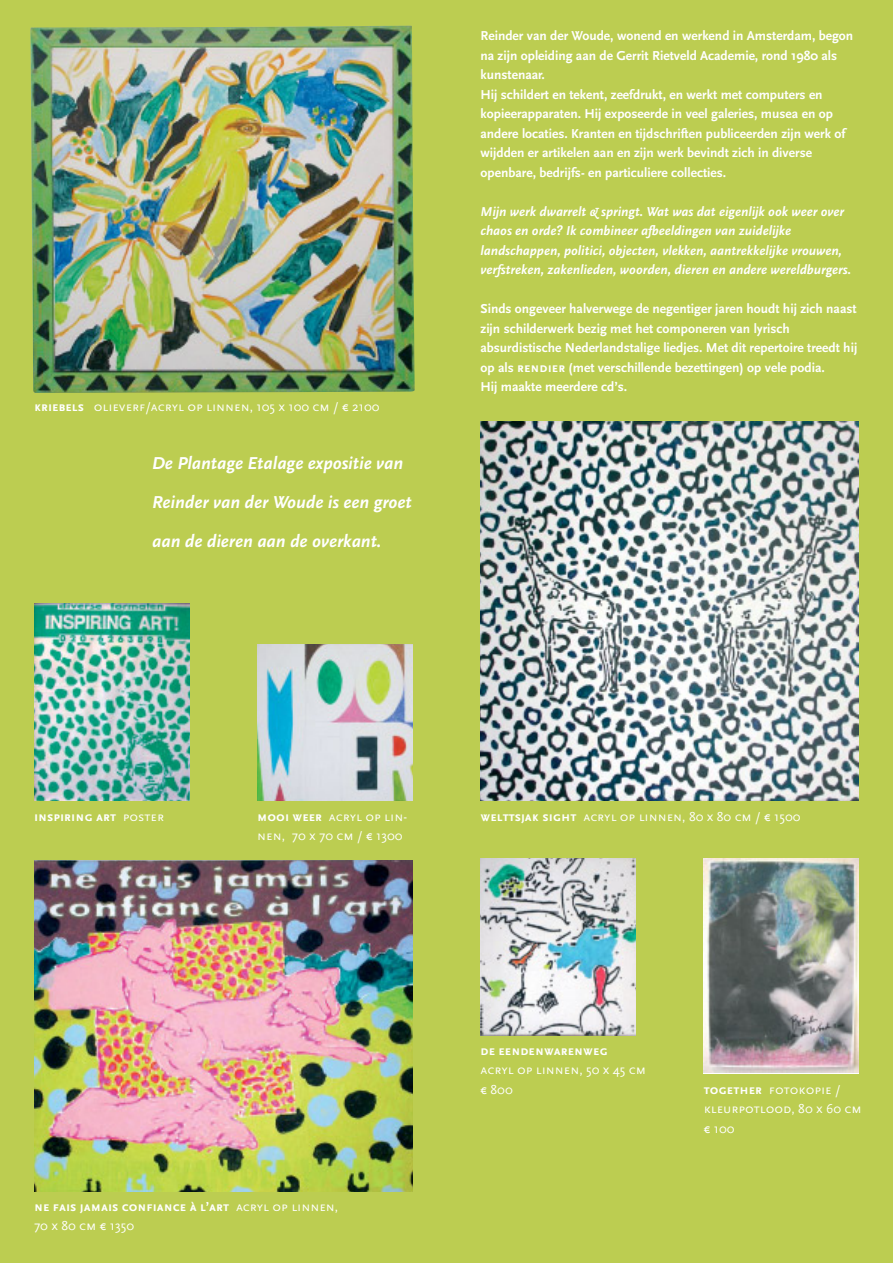
<style>
.page{position:relative;width:893px;height:1263px;background:#bccd51}
.page>*{position:absolute;margin:0;border:0;box-sizing:border-box;transform-origin:0 0}
.t1{font:italic 700 18px/39px "Scala Sans";color:#fff}
.t2{font:700 13.5px/19.5px "Scala Sans";color:#fff}
.t3{font:italic 700 13.5px/19.5px "Scala Sans";color:#fff}
.t4{font:13.5px/19.5px "Scala Sans Caps";color:#fff}
.t5{font:700 13.5px/19.5px "Scala Sans Caps";color:#fff}
.s1{font-weight:700}
.s2{font-family:"Scala Sans Expert"}
.s3{font-family:"Scala Sans Caps"}
.s4{font-weight:400}
.s5{font-family:"Scala Sans Expert";font-weight:400}
</style>
<div class="page">
<img style="left:30px;top:26px;width:385px;height:367px">
<img style="left:34px;top:603px;width:155px;height:198px">
<img style="left:257px;top:645px;width:155px;height:155px">
<img style="left:34px;top:860px;width:378px;height:331px">
<img style="left:480px;top:422px;width:379px;height:379px">
<img style="left:704px;top:859px;width:155px;height:214px">
<img style="left:480px;top:859px;width:156px;height:176px">
<p class="t4" style="left:34px;top:396px;width:347px"><span class="s1">kriebels</span> olieverf/acryl op linnen, 105 x 100 cm / <span class="s2">e</span> 2100</p>
<h1 class="t1" style="left:152px;top:445px;width:261px">De Plantage Etalage expositie van<br>Reinder van der Woude is een groet aan de dieren aan de overkant.</h1>
<p class="t2" style="left:480px;top:27px;width:374px">Reinder van der Woude, wonend en werkend in Amsterdam, begon na zijn opleiding aan de Gerrit Rietveld Academie, rond 1980 als kunstenaar.<br>Hij schildert en tekent, zeefdrukt, en werkt met computers en kopieerapparaten. Hij exposeerde in veel galeries, musea en op andere locaties. Kranten en tijdschriften publiceerden zijn werk of wijdden er artikelen aan en zijn werk bevindt zich in diverse openbare, bedrijfs- en particuliere collecties.</p>
<p class="t3" style="left:480px;top:203px;width:372px">Mijn werk dwarrelt &amp; springt. Wat was dat eigenlijk ook weer over chaos en orde? Ik combineer afbeeldingen van zuidelijke landschappen, politici, objecten, vlekken, aantrekkelijke vrouwen, verfstreken, zakenlieden, woorden, dieren en andere wereldburgers.</p>
<p class="t2" style="left:480px;top:300px;width:378px">Sinds ongeveer halverwege de negentiger jaren houdt hij zich naast zijn schilderwerk bezig met het componeren van lyrisch absurdistische Nederlandstalige liedjes. Met dit repertoire treedt hij op als <span class="s3">rendier</span> (met verschillende bezettingen) op vele podia.<br>Hij maakte meerdere cd’s.</p>
<p class="t5" style="left:34px;top:806px;width:131px">inspiring art <span class="s4">poster</span></p>
<p class="t4" style="left:257px;top:806px;width:151px"><span class="s1">mooi weer</span> acryl op lin - nen, 70 x 70 cm / <span class="s2">e</span> 1300</p>
<p class="t4" style="left:480px;top:806px;width:321px"><span class="s1">welttsjak sight</span> acryl op linnen, 80 x 80 cm / <span class="s2">e</span> 1500</p>
<p class="t5" style="left:34px;top:1196px;width:306px">ne fais jamais confiance à l’art <span class="s4">acryl op linnen,<br>70 x 80 cm</span> <span class="s5">e</span> <span class="s4">1350</span></p>
<p class="t5" style="left:480px;top:1040px;width:129px">de eendenwarenweg</p>
<p class="t4" style="left:480px;top:1059px;width:167px">acryl op linnen, 50 x 45 cm <span class="s2">e</span> 800</p>
<p class="t4" style="left:704px;top:1079px;width:160px"><span class="s1">together</span> fotokopie / kleurpotlood, 80 x 60 cm <span class="s2">e</span> 100</p>
</div>
